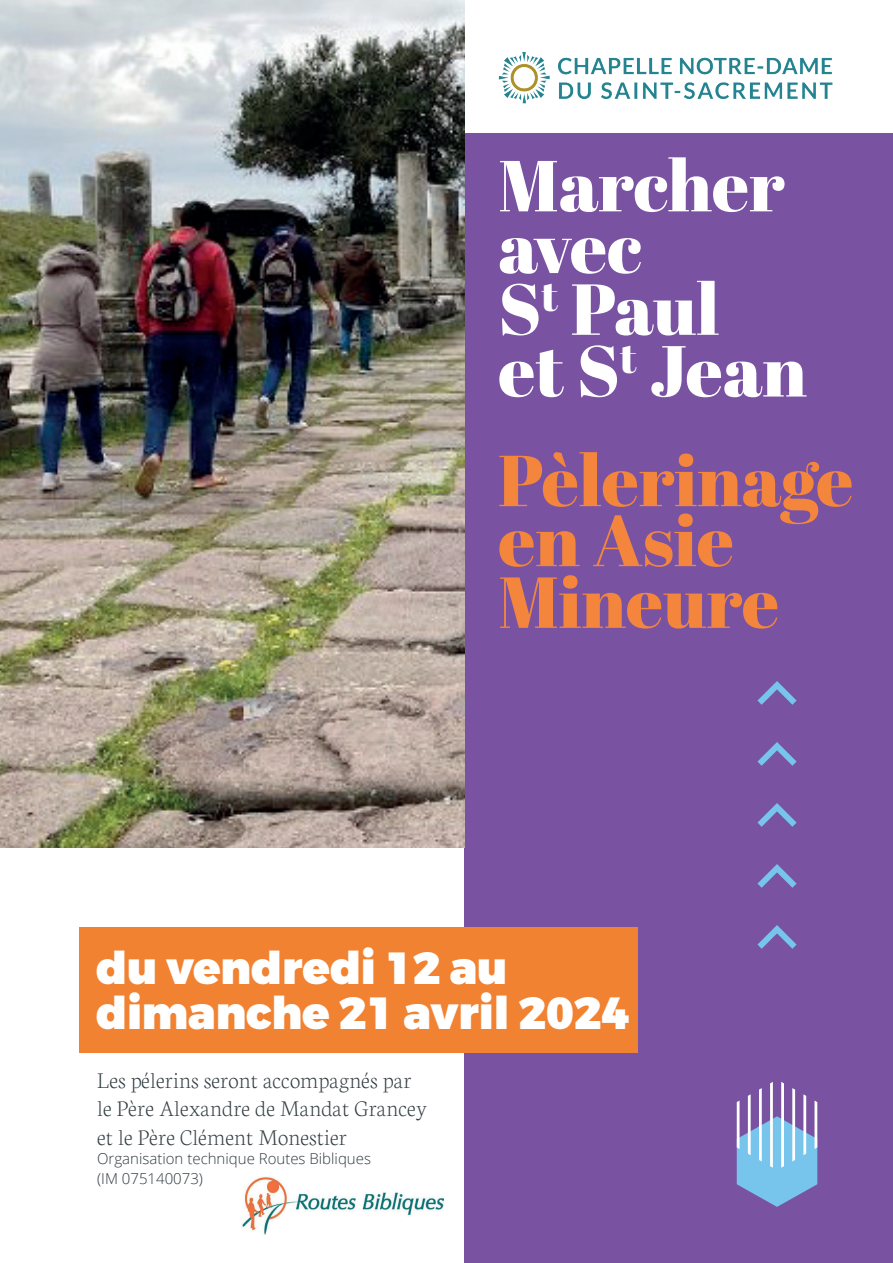
<style>
.page{position:relative;width:893px;height:1263px;background:#fff}
.page>*{position:absolute;margin:0;border:0;box-sizing:border-box;transform-origin:0 0}
.t1{font:72px/61.7px "Abril Fatface";color:#fff}
.t2{font:72px/60.9px "Abril Fatface";color:#f4853c}
.t3{font:900 45px/45px "Montserrat";letter-spacing:-.005em;color:#fff}
.t4{font:200 24px/28.5px "Neuton";color:#303b40}
.t5{font:300 15px/19.5px "Open Sans";color:#303b40}
</style>
<div class="page">
<div style="left:465px;top:134px;width:428px;height:1129px;background:#7953a2"></div>
<svg style="left:757px;top:681px;width:40px;height:24px"></svg>
<svg style="left:757px;top:742px;width:40px;height:24px"></svg>
<svg style="left:757px;top:803px;width:40px;height:24px"></svg>
<svg style="left:757px;top:864px;width:40px;height:24px"></svg>
<svg style="left:757px;top:925px;width:40px;height:24px"></svg>
<div style="left:80px;top:928px;width:558px;height:125px;background:#f18232"></div>
<svg style="left:737px;top:1082px;width:80px;height:125px"></svg>
<img style="left:0;top:0;width:465px;height:847px">
<img style="left:242px;top:1177px;width:202px;height:57px">
<img style="left:498px;top:52px;width:335px;height:52px">
<h1 class="t1" style="left:498px;top:153px;width:310px">Marcher avec<br>S<sup>t</sup> Paul<br>et S<sup>t</sup> Jean</h1>
<h1 class="t2" style="left:498px;top:448px;width:357px">Pèlerinage en Asie<br>Mineure</h1>
<h2 class="t3" style="left:96px;top:947px;width:534px">du vendredi 12 au dimanche 21 avril 2024</h2>
<p class="t4" style="left:97px;top:1066px;width:332px">Les pélerins seront accompagnés par le Père Alexandre de Mandat Grancey et le Père Clément Monestier</p>
<p class="t5" style="left:97px;top:1148px;width:275px">Organisation technique Routes Bibliques (IM 075140073)</p>
</div>
